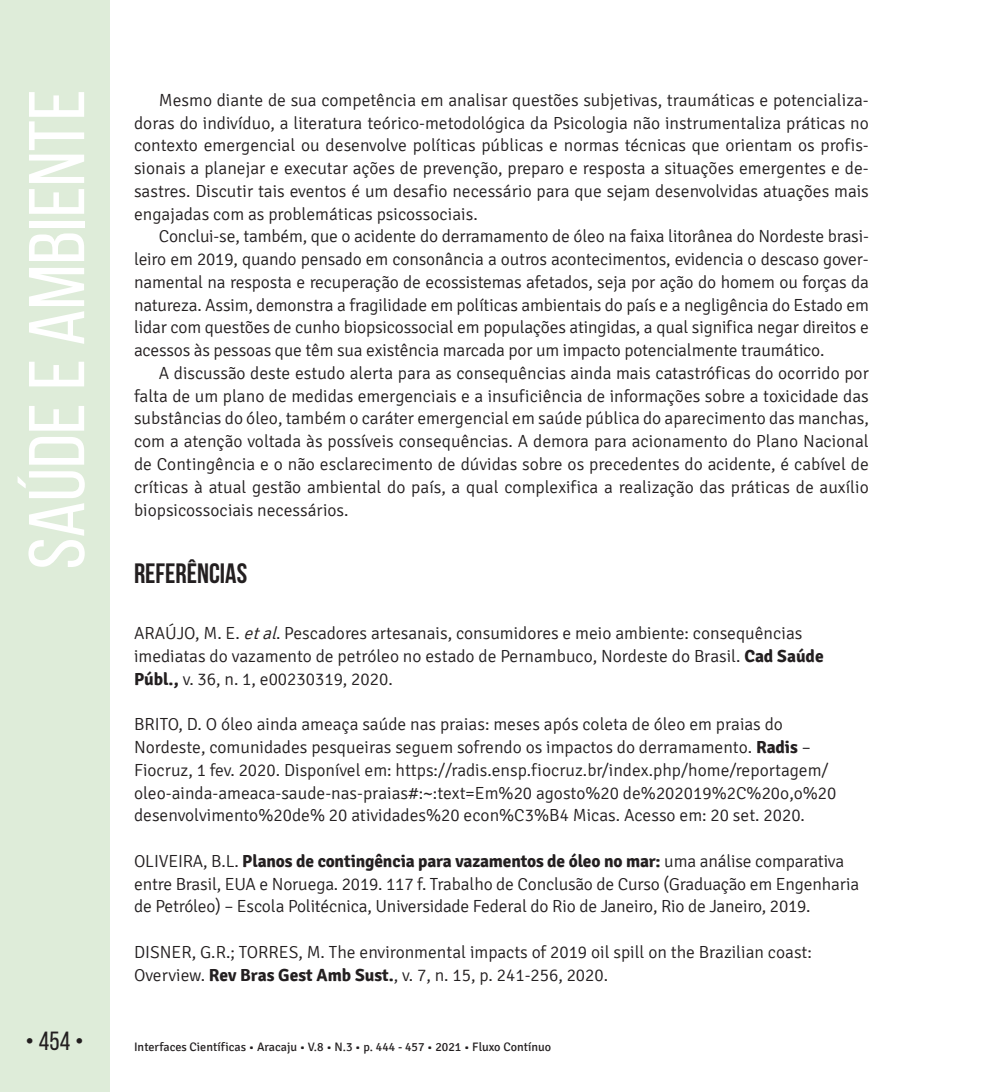
<style>
.page{position:relative;width:993px;height:1092px;background:#fff}
.page>*{position:absolute;margin:0;border:0;box-sizing:border-box;transform-origin:0 0}
.t1{font:78.75px "Bebas Neue";color:#fff;scale:1.09 1}
.t2{font:700 28px "Bebas Neue";color:#231f20}
.t3{font:26.25px "Bebas Neue";color:#231f20}
.t4{font:300 17.5px/22.8px "Signika";color:#231f20}
.t5{font:12.25px "Signika";color:#231f20}
.s1{font-style:italic}
.s2{font-weight:700}
</style>
<div class="page">
<div style="left:0;top:0;width:109px;height:1091px;background:#deecd9"></div>
<h1 class="t1" style="left:14px;top:569px;width:442px;rotate:-90deg">Saúde e Ambiente</h1>
<p class="t4" style="left:134px;top:89px;width:736px;text-align:justify;text-indent:25px">Mesmo diante de sua competência em analisar questões subjetivas, traumáticas e potencializa&shy;doras do indivíduo, a literatura teórico-metodológica da Psicologia não instrumentaliza práticas no contexto emergencial ou desenvolve políticas públicas e normas técnicas que orientam os profis&shy;sionais a planejar e executar ações de prevenção, preparo e resposta a situações emergentes e de&shy;sastres. Discutir tais eventos é um desafio necessário para que sejam desenvolvidas atuações mais engajadas com as problemáticas psicossociais.</p>
<p class="t4" style="left:134px;top:225px;width:736px;text-align:justify;text-indent:25px">Conclui-se, também, que o acidente do derramamento de óleo na faixa litorânea do Nordeste brasi&shy;leiro em 2019, quando pensado em consonância a outros acontecimentos, evidencia o descaso gover&shy;namental na resposta e recuperação de ecossistemas afetados, seja por ação do homem ou forças da natureza. Assim, demonstra a fragilidade em políticas ambientais do país e a negligência do Estado em lidar com questões de cunho biopsicossocial em populações atingidas, a qual significa negar direitos e acessos às pessoas que têm sua existência marcada por um impacto potencialmente traumático.</p>
<p class="t4" style="left:134px;top:362px;width:736px;text-align:justify;text-indent:25px">A discussão deste estudo alerta para as consequências ainda mais catastróficas do ocorrido por falta de um plano de medidas emergenciais e a insuficiência de informações sobre a toxicidade das substâncias do óleo, também o caráter emergencial em saúde pública do aparecimento das manchas, com a atenção voltada às possíveis consequências. A demora para acionamento do Plano Nacional de Contingência e o não esclarecimento de dúvidas sobre os precedentes do acidente, é cabível de críticas à atual gestão ambiental do país, a qual complexifica a realização das práticas de auxílio biopsicossociais necessários.</p>
<h2 class="t2" style="left:134px;top:557px;width:115px">REFERÊNCIAS</h2>
<p class="t4" style="left:134px;top:622px;width:691px">ARAÚJO, M. E. <span class="s1">etal</span>. Pescadores artesanais, consumidores e meio ambiente: consequências imediatas do vazamento de petróleo no estado de Pernambuco, Nordeste do Brasil. <span class="s2">Cad Saúde<br>Públ.,</span> v. 36, n. 1, e00230319, 2020.</p>
<p class="t4" style="left:134px;top:713px;width:703px">BRITO, D. O óleo ainda ameaça saúde nas praias: meses após coleta de óleo em praias do Nordeste, comunidades pesqueiras seguem sofrendo os impactos do derramamento. <span class="s2">Radis</span> – Fiocruz, 1 fev. 2020. Disponível em: https://radis.ensp.fiocruz.br/index.php/home/reportagem/ oleo-ainda-ameaca-saude-nas-praias#:~:text=Em%20 agosto%20 de%202019%2C%20o,o%20 desenvolvimento%20de% 20 atividades%20 econ%C3%B4 Micas. Acesso em: 20 set. 2020.</p>
<p class="t4" style="left:134px;top:849px;width:726px">OLIVEIRA, B.L. <span class="s2">Planos de contingência para vazamentos de óleo no mar:</span> uma análise comparativa entre Brasil, EUA e Noruega. 2019. 117 f. Trabalho de Conclusão de Curso (Graduação em Engenharia de Petróleo) – Escola Politécnica, Universidade Federal do Rio de Janeiro, Rio de Janeiro, 2019.</p>
<p class="t4" style="left:134px;top:940px;width:679px">DISNER, G.R.; TORRES, M. The environmental impacts of 2019 oil spill on the Brazilian coast:<br>Overview. <span class="s2">Rev Bras Gest Amb Sust.</span>, v. 7, n. 15, p. 241-256, 2020.</p>
<h3 class="t3" style="left:26px;top:1026px;width:60px">• 454 •</h3>
<p class="t5" style="left:134px;top:1040px;width:418px">Interfaces Científicas • Aracaju • V.8 • N.3 • p. 444 - 457 • 2021 • Fluxo Contínuo</p>
</div>
